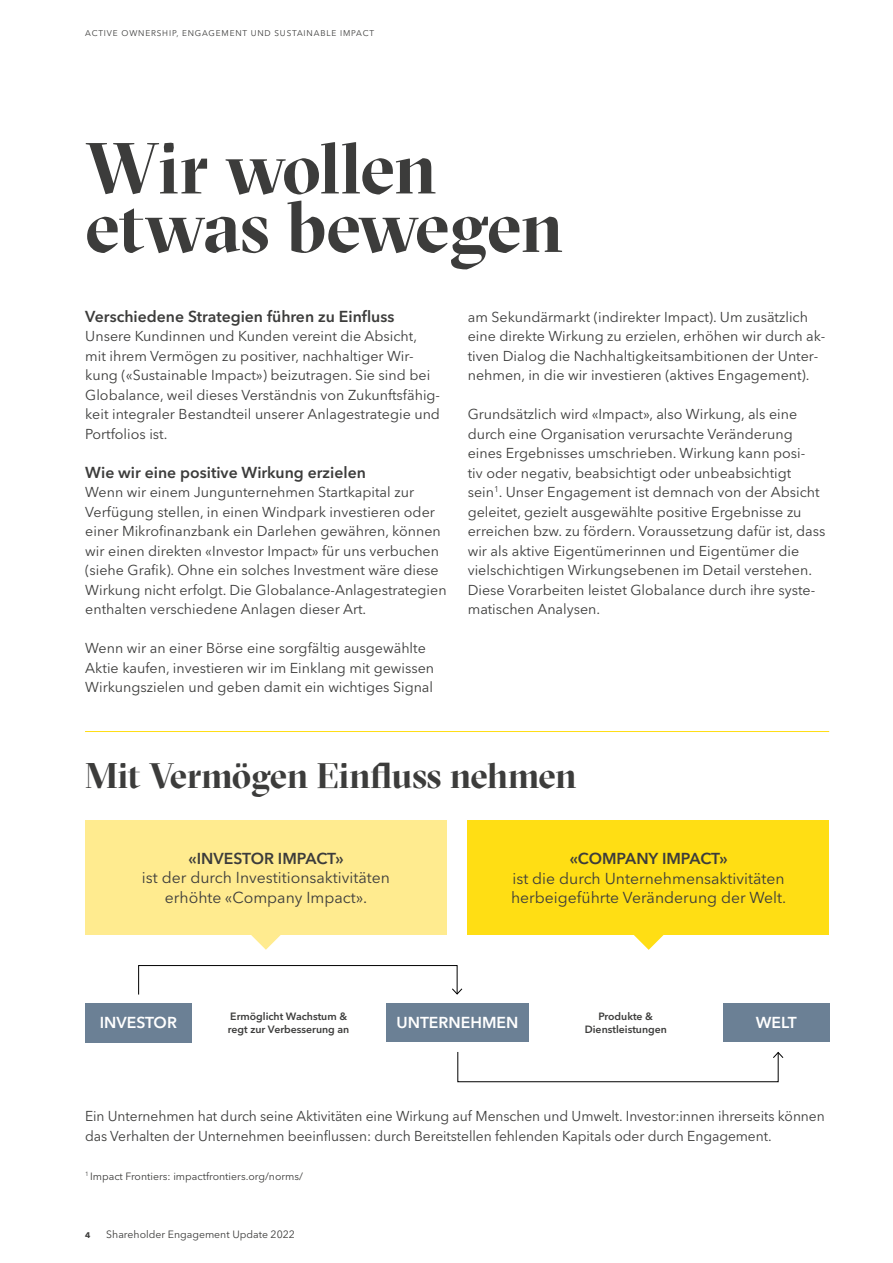
<style>
.page{position:relative;width:893px;height:1263px;background:#fff}
.page>*{position:absolute;margin:0;border:0;box-sizing:border-box;transform-origin:0 0}
.t1{font:700 72px/58.5px "GT Sectra Display";letter-spacing:-.02em;color:#3c3c3b}
.t2{font:700 36px "GT Sectra Display";letter-spacing:-.015em;color:#3c3c3b}
.t3{font:15.75px/19.5px "Avenir Next LT Pro";color:#3c3c3b;text-align:center}
.t4{font:600 15.75px "Avenir Next LT Pro";color:#3c3c3b}
.t5{font:600 15.75px "Avenir Next LT Pro";color:#fff}
.t6{font:14.25px/19.5px "Avenir Next LT Pro";color:#3c3c3b}
.t7{font:10.5px "Avenir Next LT Pro";color:#3c3c3b}
.t8{font:600 10.5px/12.6px "Avenir Next LT Pro";color:#3c3c3b}
.t9{font:8.25px "Avenir Next LT Pro";letter-spacing:.1em;color:#3c3c3b}
.t10{font:700 8.25px "Avenir Next LT Pro";color:#3c3c3b}
</style>
<div class="page">
<svg style="left:251px;top:935px;width:30px;height:15px"></svg>
<div style="left:85px;top:820px;width:361px;height:115px;background:#ffeb8f"></div>
<div style="left:468px;top:820px;width:361px;height:115px;background:#ffde14"></div>
<svg style="left:634px;top:935px;width:30px;height:15px"></svg>
<div style="left:85px;top:1003px;width:106px;height:39px;background:#6b8095"></div>
<div style="left:723px;top:1003px;width:106px;height:39px;background:#6b8095"></div>
<div style="left:386px;top:1003px;width:143px;height:39px;background:#6b8095"></div>
<svg style="left:138px;top:965px;width:325px;height:30px"></svg>
<svg style="left:457px;top:1051px;width:327px;height:31px"></svg>
<hr style="left:85px;top:731px;width:744px;height:1px;background:#ffde14">
<p class="t9" style="left:85px;top:28px;width:290px">ACTIVE OWNERSHIP, ENGAGEMENT UND SUSTAINABLE IMPACT</p>
<h1 class="t1" style="left:85px;top:139px;width:480px">Wir wollen etwas bewegen</h1>
<p class="t4" style="left:85px;top:306px;width:310px">Verschiedene Strategien führen zu Einfluss</p>
<p class="t6" style="left:85px;top:326px;width:356px">Unsere Kundinnen und Kunden vereint die Absicht, mit ihrem Vermögen zu positiver, nachhaltiger Wir&shy;kung («Sustainable Impact») beizutragen. Sie sind bei Globalance, weil dieses Verständnis von Zukunftsfähig&shy;keit integraler Bestandteil unserer Anlagestrategie und Portfolios ist.</p>
<p class="t4" style="left:85px;top:462px;width:282px">Wie wir eine positive Wirkung erzielen</p>
<p class="t6" style="left:85px;top:482px;width:363px">Wenn wir einem Jungunternehmen Startkapital zur Verfügung stellen, in einen Windpark investieren oder einer Mikrofinanzbank ein Darlehen gewähren, können wir einen direkten «Investor Impact» für uns verbuchen (siehe Grafik). Ohne ein solches Investment wäre diese Wirkung nicht erfolgt. Die Globalance-Anlagestrategien enthalten verschiedene Anlagen dieser Art.</p>
<p class="t6" style="left:85px;top:638px;width:350px">Wenn wir an einer Börse eine sorgfältig ausgewählte<br>Aktie kaufen, investieren wir im Einklang mit gewissen<br>Wirkungszielen und geben damit ein wichtiges Signal</p>
<p class="t6" style="left:468px;top:307px;width:359px">am Sekundärmarkt (indirekter Impact). Um zusätzlich eine direkte Wirkung zu erzielen, erhöhen wir durch ak&shy;tiven Dialog die Nachhaltigkeitsambitionen der Unter&shy;nehmen, in die wir investieren (aktives Engagement).</p>
<p class="t6" style="left:468px;top:404px;width:359px">Grundsätzlich wird «Impact», also Wirkung, als eine durch eine Organisation verursachte Veränderung eines Ergebnisses umschrieben. Wirkung kann posi-<br>tiv oder negativ, beabsichtigt oder unbeabsichtigt sein<sup>1</sup>. Unser Engagement ist demnach von der Absicht geleitet, gezielt ausgewählte positive Ergebnisse zu erreichen bzw. zu fördern. Voraussetzung dafür ist, dass wir als aktive Eigentümerinnen und Eigentümer die vielschichtigen Wirkungsebenen im Detail verstehen.<br>Diese Vorarbeiten leistet Globalance durch ihre syste&shy;matischen Analysen.</p>
<h2 class="t2" style="left:85px;top:754px;width:493px">Mit Vermögen Einfluss nehmen</h2>
<p class="t4" style="left:189px;top:849px;width:156px">«INVESTOR IMPACT»</p>
<p class="t3" style="left:142px;top:868px;width:250px">ist der durch Investitionsaktivitäten erhöhte «Company Impact».</p>
<p class="t4" style="left:570px;top:849px;width:159px">«COMPANY IMPACT»</p>
<p class="t3" style="left:511px;top:868px;width:277px;text-align:left">ist die durch Unternehmensaktivitäten herbeigeführte Veränderung der Welt.</p>
<p class="t8" style="left:228px;top:1010px;width:123px">Ermöglicht Wachstum &amp; regt zur Verbesserung an</p>
<p class="t8" style="left:585px;top:1010px;width:84px;text-align:center">Produkte &amp;<br>Dienstleistungen</p>
<p class="t5" style="left:100px;top:1013px;width:79px">INVESTOR</p>
<p class="t5" style="left:396px;top:1013px;width:123px">UNTERNEHMEN</p>
<p class="t5" style="left:756px;top:1013px;width:43px">WELT</p>
<p class="t6" style="left:85px;top:1106px;width:741px">Ein Unternehmen hat durch seine Aktivitäten eine Wirkung auf Menschen und Umwelt. Investor:innen ihrerseits können das Verhalten der Unternehmen beeinflussen: durch Bereitstellen fehlenden Kapitals oder durch Engagement.</p>
<p class="t7" style="left:85px;top:1170px;width:220px"><sup>1</sup> Impact Frontiers: impactfrontiers.org/norms/</p>
<p class="t10" style="left:85px;top:1230px;width:7px">4</p>
<p class="t7" style="left:106px;top:1228px;width:190px">Shareholder Engagement Update 2022</p>
</div>
